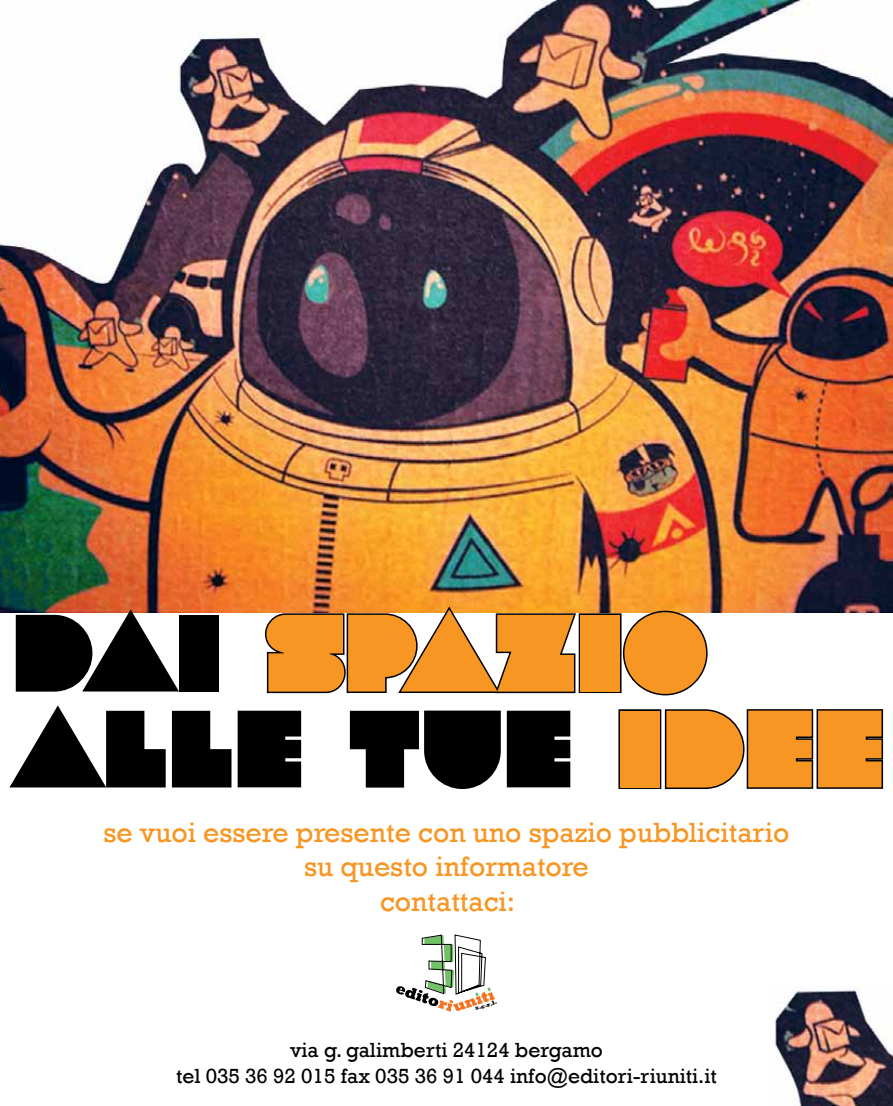
<style>
.page{position:relative;width:893px;height:1106px;background:#fff}
.page>*{position:absolute;margin:0;border:0;box-sizing:border-box;transform-origin:0 0}
.t1{font:109.5px/95.8px "Lot";color:#000}
.t2{font:28.5px/34.2px "Rockwell";color:#f89624;text-align:center}
.t3{font:21px/25.2px "Rockwell";color:#000;text-align:center}
.t4{font:800 6px "Rockwell";color:#000}
.s1{color:#f89624}
</style>
<div class="page">
<img style="left:0;top:0;width:892px;height:612px">
<svg style="left:263px;top:603px;width:315px;height:91px"></svg>
<div style="left:579px;top:613px;width:42px;height:80px;border:3px solid #000"></div>
<div style="left:623px;top:610px;width:85px;height:85px;border:3px solid #000;border-radius:50%"></div>
<div style="left:618px;top:709px;width:43px;height:80px;border:3px solid #000"></div>
<svg style="left:664px;top:709px;width:220px;height:81px"></svg>
<img style="left:775px;top:987px;width:118px;height:119px">
<svg style="left:396px;top:934px;width:99px;height:77px"></svg>
<h1 class="t1" style="left:12px;top:607px;width:874px">DAI <span class="s1">SPAZIO<br></span>ALLE TUE <span class="s1">IDEE</span></h1>
<h2 class="t2" style="left:103px;top:816px;width:688px">se vuoi essere presente con uno spazio pubblicitario su questo informatore<br>contattaci:</h2>
<p class="t4" style="left:474px;top:1005px;width:24px;rotate:-18deg">s.c.r.l.</p>
<p class="t3" style="left:176px;top:1038px;width:542px">via g. galimberti 24124 bergamo<br>tel 035 36 92 015 fax 035 36 91 044 info@editori-riuniti.it</p>
</div>
